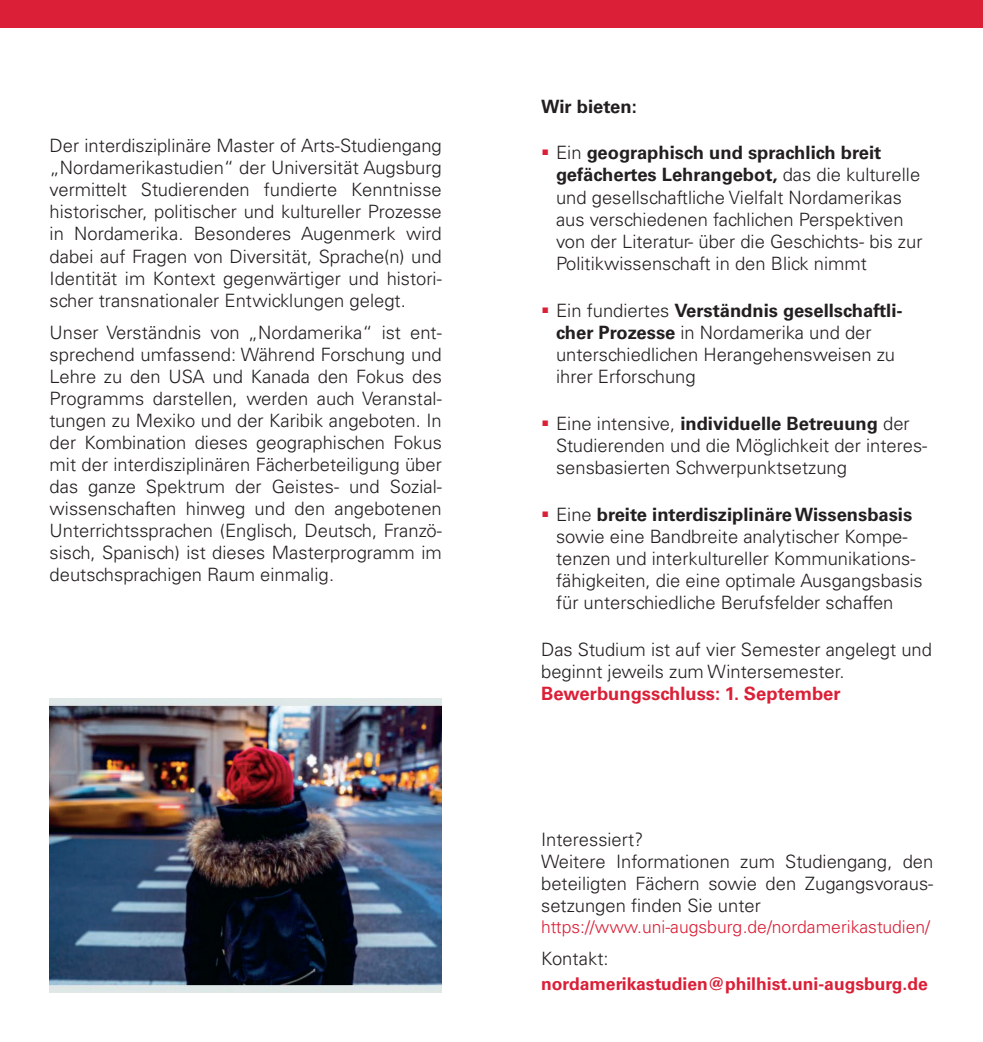
<style>
.page{position:relative;width:983px;height:1042px;background:#fff}
.page>*{position:absolute;margin:0;border:0;box-sizing:border-box;transform-origin:0 0}
.t1{font:300 18.38px/22.1px "Univers LT Std";color:#231f20}
.t2{font:700 18.38px "Univers LT Std";color:#da1f37}
.t3{font:700 18.38px "Univers LT Std";color:#231f20}
.t4{font:300 17.5px "Univers LT Std";color:#da1f37}
.t5{font:700 17.5px "Univers LT Std";color:#da1f37}
.s1{font-weight:700}
</style>
<div class="page">
<img style="left:50px;top:698px;width:391px;height:294px">
<div style="left:0;top:0;width:982px;height:27px;background:#da1f37"></div>
<p class="t1" style="left:50px;top:135px;width:393px;text-align:justify">Der interdisziplinäre Master of Arts-Studiengang „Nordamerikastudien“ der Universität Augsburg vermittelt Studierenden fundierte Kenntnisse historischer, politischer und kultureller Prozesse in Nordamerika. Besonderes Augenmerk wird dabei auf Fragen von Diversität, Sprache(n) und Identität im Kontext gegenwärtiger und histori&shy;scher transnationaler Entwicklungen gelegt.</p>
<p class="t1" style="left:50px;top:321px;width:393px;text-align:justify">Unser Verständnis von „Nordamerika“ ist ent&shy;sprechend umfassend: Während Forschung und Lehre zu den USA und Kanada den Fokus des Programms darstellen, werden auch Veranstal&shy;tungen zu Mexiko und der Karibik angeboten. In der Kombination dieses geographischen Fokus mit der interdisziplinären Fächerbeteiligung über das ganze Spektrum der Geistes- und Sozial&shy;wissenschaften hinweg und den angebotenen Unterrichtssprachen (Englisch, Deutsch, Franzö&shy;sisch, Spanisch) ist dieses Masterprogramm im deutschsprachigen Raum einmalig.</p>
<p class="t3" style="left:541px;top:95px;width:97px">Wir bieten:</p>
<p class="t1" style="left:556px;top:142px;width:368px">Ein <span class="s1">geographisch und sprachlich breit gefächertes Lehrangebot,</span> das die kulturelle und gesellschaftliche Vielfalt Nordamerikas aus verschiedenen fachlichen Perspektiven von der Literatur- über die Geschichts- bis zur Politikwissenschaft in den Blick nimmt</p>
<p class="t1" style="left:556px;top:299px;width:348px">Ein fundiertes <span class="s1">Verständnis gesellschaftli&shy;cher Prozesse</span> in Nordamerika und der unterschiedlichen Herangehensweisen zu ihrer Erforschung</p>
<p class="t1" style="left:556px;top:412px;width:372px">Eine intensive, <span class="s1">individuelle Betreuung</span> der<br>Studierenden und die Möglichkeit der interes&shy;sensbasierten Schwerpunktsetzung</p>
<p class="t1" style="left:556px;top:503px;width:368px">Eine <span class="s1">breite interdisziplinäre Wissensbasis </span>sowie eine Bandbreite analytischer Kompe&shy;tenzen und interkultureller Kommunikations&shy;fähigkeiten, die eine optimale Ausgangsbasis für unterschiedliche Berufsfelder schaffen</p>
<p class="t1" style="left:541px;top:638px;width:392px">Das Studium ist auf vier Semester angelegt und beginnt jeweils zum Wintersemester.</p>
<p class="t2" style="left:541px;top:682px;width:301px">Bewerbungsschluss: 1. September</p>
<p class="t1" style="left:541px;top:828px;width:393px">Interessiert?<br>Weitere Informationen zum Studiengang, den beteiligten Fächern sowie den Zugangsvoraus&shy;setzungen finden Sie unter</p>
<p class="t4" style="left:541px;top:916px;width:390px">https://www.uni-augsburg.de/nordamerikastudien/</p>
<p class="t1" style="left:541px;top:947px;width:69px">Kontakt:</p>
<p class="t5" style="left:541px;top:973px;width:388px">nordamerikastudien@philhist.uni-augsburg.de</p>
</div>
